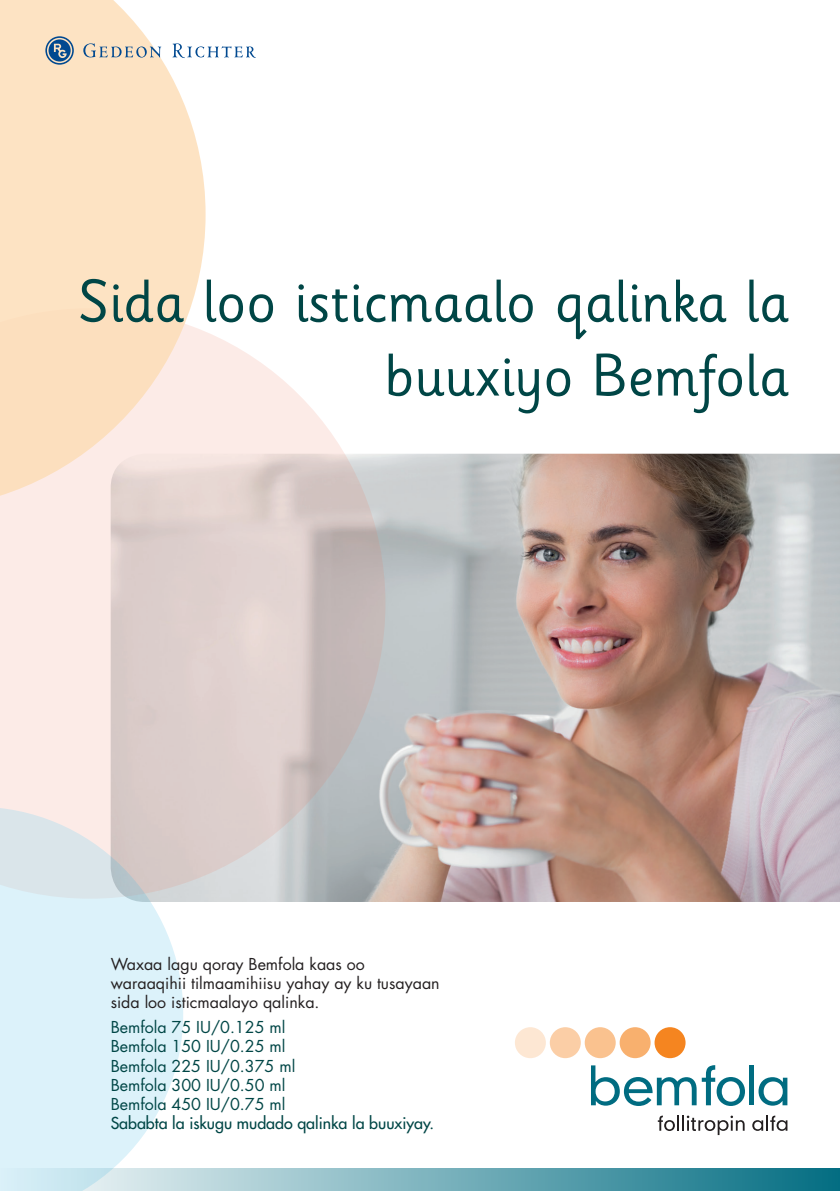
<style>
.page{position:relative;width:840px;height:1191px;background:#fff}
.page>*{position:absolute;margin:0;border:0;box-sizing:border-box;transform-origin:0 0}
.t1{font:60px/74px "Sassoon Infant";color:#004646;text-align:right}
.t2{font:16px/19.2px "Futura";color:#004646}
.t3{font:16px/19.2px "Futura";color:#231f20}
.t4{font:16px "Futura";color:#004646}
</style>
<div class="page">
<img style="left:183px;top:454px;width:656px;height:448px">
<svg style="left:183px;top:1168px;width:656px;height:23px;background:#65a5b2"></svg>
<svg style="left:591px;top:1065px;width:153px;height:41px"></svg>
<div style="left:748px;top:1065px;width:5px;height:40px;background:#006c81"></div>
<svg style="left:758px;top:1077px;width:29px;height:28px"></svg>
<svg style="left:657px;top:1115px;width:87px;height:20px"></svg>
<svg style="left:752px;top:1115px;width:35px;height:15px"></svg>
<div style="left:514px;top:1027px;width:31px;height:31px;background:#fde7d3;border-radius:50%"></div>
<div style="left:549px;top:1027px;width:31px;height:31px;background:#fbcea6;border-radius:50%"></div>
<div style="left:584px;top:1027px;width:31px;height:31px;background:#fac28f;border-radius:50%"></div>
<div style="left:619px;top:1027px;width:31px;height:31px;background:#f8b06e;border-radius:50%"></div>
<div style="left:654px;top:1027px;width:31px;height:31px;background:#f58520;border-radius:50%"></div>
<svg style="left:0;top:332px;width:385px;height:566px;background:#e1d5d3"></svg>
<svg style="left:0;top:806px;width:183px;height:385px;background:#ddecf2"></svg>
<svg style="left:0;top:0;width:205px;height:510px;background:#fbe4ca"></svg>
<svg style="left:45px;top:36px;width:29px;height:29px"></svg>
<svg style="left:172px;top:43px;width:84px;height:15px"></svg>
<svg style="left:83px;top:43px;width:78px;height:15px"></svg>
<h1 class="t1" style="left:78px;top:265px;width:711px">Sida loo isticmaalo qalinka la buuxiyo Bemfola</h1>
<p class="t3" style="left:111px;top:954px;width:330px">Waxaa lagu qoray Bemfola kaas oo waraaqihii tilmaamihiisu yahay ay ku tusayaan sida loo isticmaalayo qalinka.</p>
<p class="t2" style="left:111px;top:1018px;width:186px">Bemfola 75 IU/0.125 ml<br>Bemfola 150 IU/0.25 ml<br>Bemfola 225 IU/0.375 ml<br>Bemfola 300 IU/0.50 ml<br>Bemfola 450 IU/0.75 ml</p>
<p class="t4" style="left:111px;top:1113px;width:325px">Sababta la iskugu mudado qalinka la buuxiyay.</p>
</div>
